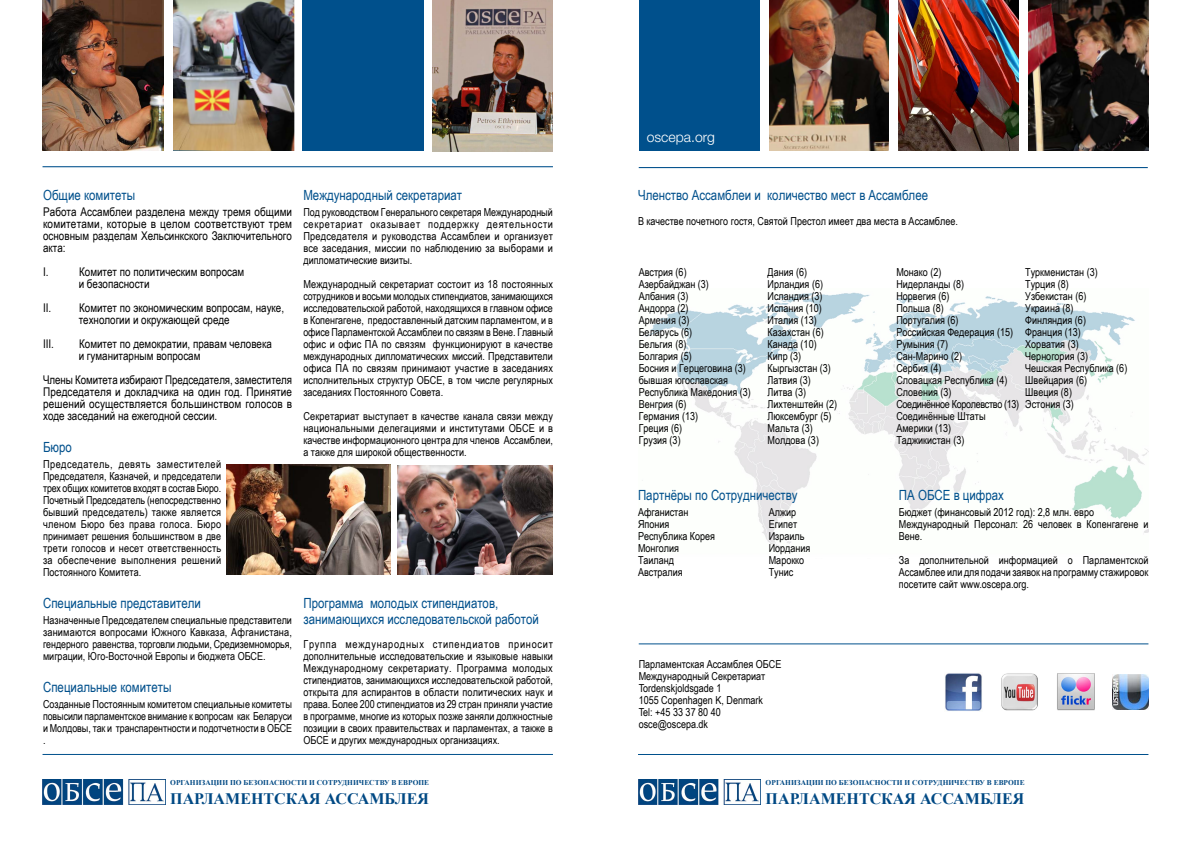
<style>
.page{position:relative;width:1191px;height:842px;background:#fff}
.page>*{position:absolute;margin:0;border:0;box-sizing:border-box;transform-origin:0 0}
.t1{font:700 16px "Times New Roman";color:#004984}
.t2{font:14px/16px "Arial Narrow";color:#00508c}
.t3{font:300 14px "Helvetica Neue LT Std";color:#fff}
.t4{font:12px/12px "Arial Narrow";color:#000}
.t5{font:11px/12px "Arial Narrow";color:#000;text-align:justify}
.t6{font:700 7.4px "Times New Roman";letter-spacing:.005em;color:#004984}
</style>
<div class="page">
<img style="left:43px;top:780px;width:121px;height:24px">
<img style="left:638px;top:780px;width:123px;height:24px">
<img style="left:227px;top:465px;width:163px;height:110px">
<img style="left:43px;top:0;width:121px;height:151px">
<div style="left:301px;top:0;width:124px;height:151px;background:#00508c"></div>
<div style="left:294px;top:0;width:8px;height:184px;background:#fff"></div>
<div style="left:424px;top:0;width:8px;height:184px;background:#fff"></div>
<img style="left:173px;top:0;width:121px;height:151px">
<img style="left:397px;top:465px;width:156px;height:109px">
<img style="left:642px;top:292px;width:506px;height:257px">
<img style="left:769px;top:0;width:250px;height:151px">
<img style="left:1028px;top:0;width:120px;height:151px">
<hr style="left:639px;top:643px;width:509px;height:1px;background:#00508c">
<div style="left:889px;top:0;width:9px;height:181px;background:#fff"></div>
<div style="left:639px;top:0;width:122px;height:151px;background:#00508c"></div>
<div style="left:760px;top:0;width:8px;height:181px;background:#fff"></div>
<hr style="left:639px;top:167px;width:508px;height:1px;background:#00508c">
<hr style="left:638px;top:754px;width:510px;height:1px;background:#00508c">
<img style="left:1113px;top:674px;width:35px;height:36px">
<img style="left:944px;top:673px;width:38px;height:38px">
<img style="left:1001px;top:673px;width:37px;height:37px">
<img style="left:1057px;top:673px;width:37px;height:38px">
<hr style="left:43px;top:754px;width:510px;height:1px;background:#00508c">
<hr style="left:43px;top:166px;width:510px;height:1px;background:#00508c">
<img style="left:432px;top:0;width:121px;height:151px">
<p class="t2" style="left:43px;top:187px;width:94px">Общие комитеты</p>
<p class="t4" style="left:43px;top:205px;width:250px;text-align:justify">Работа Ассамблеи разделена между тремя общими комитетами, которые в целом соответствуют трем основным разделам Хельсинкского Заключительного акта:</p>
<p class="t4" style="left:43px;top:265px;width:7px">I.</p>
<p class="t4" style="left:79px;top:265px;width:167px">Комитет по политическим вопросам и безопасности</p>
<p class="t4" style="left:79px;top:301px;width:207px;text-indent:-36px">II. Комитет по экономическим вопросам, науке, технологии и окружающей среде</p>
<p class="t4" style="left:43px;top:337px;width:12px">III.</p>
<p class="t4" style="left:79px;top:337px;width:195px">Комитет по демократии, правам человека и гуманитарным вопросам</p>
<p class="t4" style="left:43px;top:373px;width:250px;text-align:justify">Члены Комитета избирают Председателя, заместителя Председателя и докладчика на один год. Принятие решений осуществляется большинством голосов в ходе заседаний на ежегодной сессии.</p>
<p class="t2" style="left:43px;top:439px;width:30px">Бюро</p>
<p class="t5" style="left:43px;top:458px;width:180px">Председатель, девять заместителей Председателя, Казначей, и председатели трех общих комитетов входят в состав Бюро.<br>Почетный Председатель (непосредственно бывший председатель) также является членом Бюро без права голоса. Бюро принимает решения большинством в две трети голосов и несет ответственность за обеспечение выполнения решений Постоянного Комитета.</p>
<p class="t2" style="left:43px;top:595px;width:159px">Специальные представители</p>
<p class="t5" style="left:43px;top:614px;width:250px">Назначенные Председателем специальные представители занимаются вопросами Южного Кавказа, Афганистана, гендерного равенства, торговли людьми, Средиземноморья, миграции, Юго-Восточной Европы и бюджета ОБСЕ.</p>
<p class="t2" style="left:43px;top:679px;width:130px">Специальные комитеты</p>
<p class="t5" style="left:43px;top:698px;width:250px">Созданные Постоянным комитетом специальные комитеты повысили парламентское внимание к вопросам как Беларуси и Молдовы, так и транспарентности и подотчетности в ОБСЕ .</p>
<p class="t2" style="left:303px;top:187px;width:160px">Международный секретариат</p>
<p class="t5" style="left:303px;top:206px;width:251px">Под руководством Генерального секретаря Международный секретариат оказывает поддержку деятельности Председателя и руководства Ассамблеи и организует все заседания, миссии по наблюдению за выборами и дипломатические визиты.</p>
<p class="t5" style="left:303px;top:278px;width:251px">Международный секретариат состоит из 18 постоянных сотрудников и восьми молодых стипендиатов, занимающихся исследовательской работой, находящихся в главном офисе в Копенгагене, предоставленный датским парламентом, и в офисе Парламентской Ассамблеи по связям в Вене. Главный офис и офис ПА по связям функционируют в качестве международных дипломатических миссий. Представители офиса ПА по связям принимают участие в заседаниях исполнительных структур ОБСЕ, в том числе регулярных заседаниях Постоянного Совета.</p>
<p class="t5" style="left:303px;top:410px;width:251px">Секретариат выступает в качестве канала связи между национальными делегациями и институтами ОБСЕ и в качестве информационного центра для членов Ассамблеи, а также для широкой общественности.</p>
<p class="t2" style="left:303px;top:595px;width:237px">Программа молодых стипендиатов, занимающихся исследовательской работой</p>
<p class="t5" style="left:303px;top:638px;width:251px">Группа международных стипендиатов приносит дополнительные исследовательские и языковые навыки Международному секретариату. Программа молодых стипендиатов, занимающихся исследовательской работой, открыта для аспирантов в области политических наук и права. Более 200 стипендиатов из 29 стран приняли участие в программе, многие из которых позже заняли должностные позиции в своих правительствах и парламентах, а также в ОБСЕ и других международных организациях.</p>
<p class="t6" style="left:170px;top:777px;width:260px">ОРГАНИЗАЦИИ ПО БЕЗОПАСНОСТИ И СОТРУДНИЧЕСТВУ В ЕВРОПЕ</p>
<h1 class="t1" style="left:170px;top:787px;width:260px">ПАРЛАМЕНТСКАЯ АССАМБЛЕЯ</h1>
<p class="t3" style="left:647px;top:129px;width:70px">oscepa.org</p>
<p class="t2" style="left:638px;top:187px;width:291px">Членство Ассамблеи и количество мест в Ассамблее</p>
<p class="t5" style="left:638px;top:215px;width:321px">В качестве почетного гостя, Святой Престол имеет два места в Ассамблее.</p>
<p class="t5" style="left:639px;top:266px;width:114px;text-align:left">Австрия (6)<br>Азербайджан (3)<br>Албания (3)<br>Андорра (2)<br>Армения (3)<br>Беларусь (6)<br>Бельгия (8)<br>Болгария (5)<br>Босния и Герцеговина (3) бывшая югославская<br>Республика Македония (3)<br>Венгрия (6)<br>Германия (13)<br>Греция (6)<br>Грузия (3)</p>
<p class="t5" style="left:767px;top:266px;width:71px;text-align:left">Дания (6)<br>Ирландия (6)<br>Исландия (3)<br>Испания (10)<br>Италия (13)<br>Казахстан (6)<br>Канада (10)<br>Кипр (3)<br>Кыргызстан (3)<br>Латвия (3)<br>Литва (3)<br>Лихтенштейн (2)<br>Люксембург (5)<br>Мальта (3)<br>Молдова (3)</p>
<p class="t5" style="left:896px;top:266px;width:124px;text-align:left">Монако (2)<br>Нидерланды (8)<br>Норвегия (6)<br>Польша (8)<br>Португалия (6)<br>Российская Федерация (15)<br>Румыния (7)<br>Сан-Марино (2)<br>Сербия (4)<br>Словацкая Республика (4)<br>Словения (3)<br>Соединённое Королевство (13)<br>Соединённые Штаты<br>Америки (13)<br>Таджикистан (3)</p>
<p class="t5" style="left:1025px;top:266px;width:104px;text-align:left">Туркменистан (3)<br>Турция (8)<br>Узбекистан (6)<br>Украина (8)<br>Финляндия (6)<br>Франция (13)<br>Хорватия (3)<br>Черногория (3)<br>Чешская Республика (6)<br>Швейцария (6)<br>Швеция (8)<br>Эстония (3)</p>
<p class="t2" style="left:638px;top:487px;width:161px">Партнёры по Сотрудничеству</p>
<p class="t2" style="left:899px;top:487px;width:106px">ПА ОБСЕ в цифрах</p>
<p class="t5" style="left:899px;top:506px;width:251px;text-align:left">Бюджет (финансовый 2012 год): 2,8 млн. евро<br>Международный Персонал: 26 человек в Копенгагене и<br>Вене.</p>
<p class="t5" style="left:899px;top:554px;width:251px">За дополнительной информацией о Парламентской Ассамблее или для подачи заявок на программу стажировок посетите сайт www.oscepa.org.</p>
<p class="t5" style="left:638px;top:506px;width:79px;text-align:left">Афганистан<br>Япония<br>Республика Корея<br>Монголия<br>Таиланд<br>Австралия</p>
<p class="t5" style="left:769px;top:506px;width:43px;text-align:left">Алжир<br>Египет<br>Израиль<br>Иордания<br>Марокко<br>Тунис</p>
<p class="t5" style="left:639px;top:657px;width:144px;text-align:left">Парламентская Ассамблея ОБСЕ<br>Международный Секретариат<br>Tordenskjoldsgade 1<br>1055 Copenhagen K, Denmark<br>Tel: +45 33 37 80 40 osce@oscepa.dk</p>
<p class="t6" style="left:765px;top:777px;width:260px">ОРГАНИЗАЦИИ ПО БЕЗОПАСНОСТИ И СОТРУДНИЧЕСТВУ В ЕВРОПЕ</p>
<h1 class="t1" style="left:765px;top:787px;width:260px">ПАРЛАМЕНТСКАЯ АССАМБЛЕЯ</h1>
</div>
